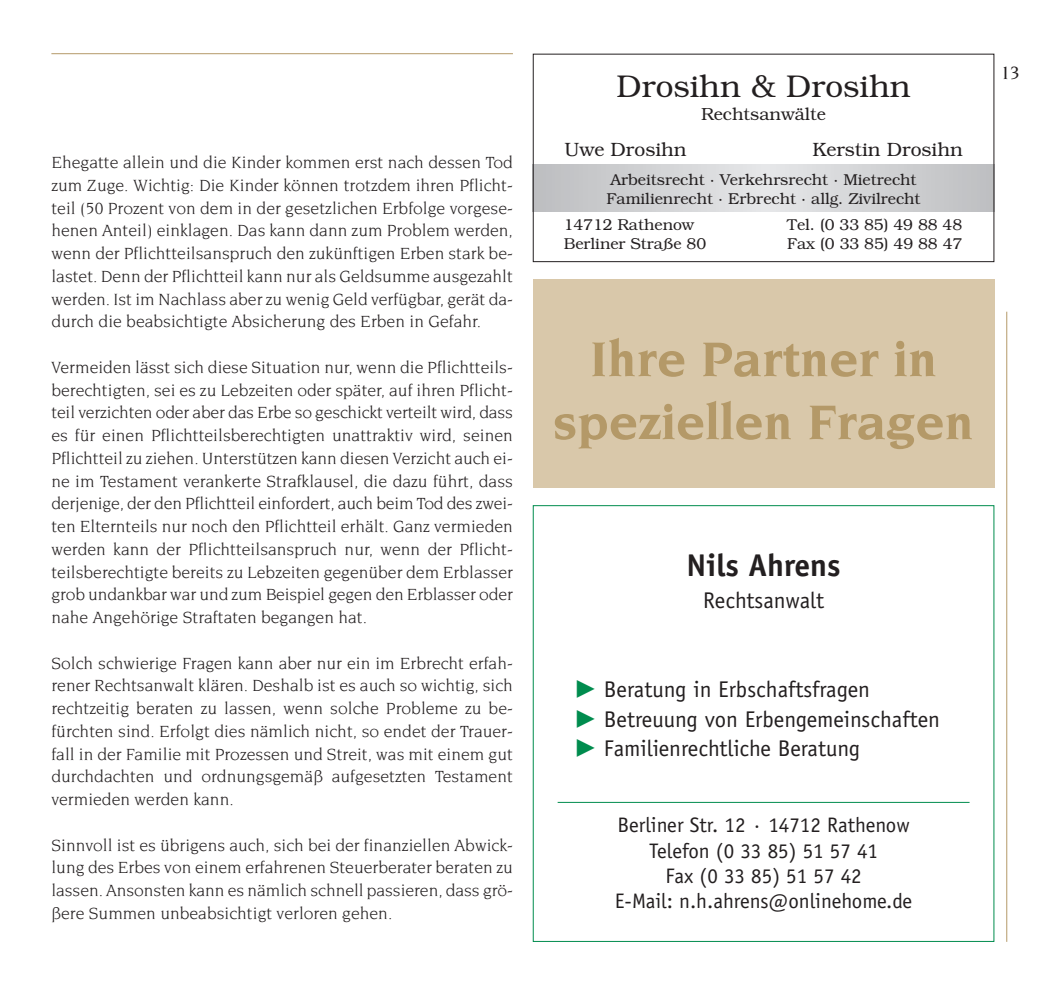
<style>
.page{position:relative;width:1047px;height:996px;background:#fff}
.page>*{position:absolute;margin:0;border:0;box-sizing:border-box;transform-origin:0 0}
.t1{font:700 52.5px/63px "Novarese";color:#b49968;text-align:center}
.t2{font:300 31.5px "Bookman";color:#231f20}
.t3{font:700 31.5px "Officina Sans";color:#231f20}
.t4{font:22.75px "Officina Sans";color:#231f20}
.t5{font:21px/25.2px "Officina Sans";color:#231f20;text-align:center}
.t6{font:300 19.25px "Bookman";color:#231f20}
.t7{font:500 19.25px "Novarese";color:#231f20}
.t8{font:17.5px/22.8px "Novarese";color:#231f20;text-align:justify}
.t9{font:300 17.5px "Bookman";color:#231f20}
.t10{font:300 15.75px/18.9px "Bookman";color:#231f20}
.s1{font-family:"European Pi Four";color:#008c4e}
</style>
<div class="page">
<hr style="left:51px;top:53px;width:462px;height:1px;background:#b49968">
<hr style="left:1006px;top:312px;width:1px;height:630px;background:#b49968">
<div style="left:533px;top:279px;width:461px;height:209px;background:#d9c8aa"></div>
<svg style="left:535px;top:164px;width:457px;height:47px;background:#d1d2d4"></svg>
<div style="left:533px;top:54px;width:461px;height:208px;border:1px solid #231f20"></div>
<hr style="left:557px;top:802px;width:412px;height:1px;background:#008c4e">
<p class="t8" style="left:51px;top:152px;width:463px">Ehegatte allein und die Kinder kommen erst nach dessen Tod zum Zuge. Wichtig: Die Kinder können trotzdem ihren Pflicht&shy;teil (50 Prozent von dem in der gesetzlichen Erbfolge vorgese&shy;henen Anteil) einklagen. Das kann dann zum Problem werden, wenn der Pflichtteilsanspruch den zukünftigen Erben stark be&shy;lastet. Denn der Pflichtteil kann nur als Geldsumme ausgezahlt werden. Ist im Nachlass aber zu wenig Geld verfügbar, gerät da&shy;durch die beabsichtigte Absicherung des Erben in Gefahr.</p>
<p class="t8" style="left:51px;top:357px;width:463px">Vermeiden lässt sich diese Situation nur, wenn die Pflichtteils&shy;berechtigten, sei es zu Lebzeiten oder später, auf ihren Pflicht&shy;teil verzichten oder aber das Erbe so geschickt verteilt wird, dass es für einen Pflichtteilsberechtigten unattraktiv wird, seinen Pflichtteil zu ziehen. Unterstützen kann diesen Verzicht auch ei&shy;ne im Testament verankerte Strafklausel, die dazu führt, dass derjenige, der den Pflichtteil einfordert, auch beim Tod des zwei&shy;ten Elternteils nur noch den Pflichtteil erhält. Ganz vermieden werden kann der Pflichtteilsanspruch nur, wenn der Pflicht&shy;teilsberechtigte bereits zu Lebzeiten gegenüber dem Erblasser grob undankbar war und zum Beispiel gegen den Erblasser oder nahe Angehörige Straftaten begangen hat.</p>
<p class="t8" style="left:51px;top:652px;width:463px">Solch schwierige Fragen kann aber nur ein im Erbrecht erfah&shy;rener Rechtsanwalt klären. Deshalb ist es auch so wichtig, sich rechtzeitig beraten zu lassen, wenn solche Probleme zu be&shy;fürchten sind. Erfolgt dies nämlich nicht, so endet der Trauer&shy;fall in der Familie mit Prozessen und Streit, was mit einem gut durchdachten und ordnungsgemäß aufgesetzten Testament vermieden werden kann.</p>
<p class="t8" style="left:51px;top:834px;width:463px">Sinnvoll ist es übrigens auch, sich bei der finanziellen Abwick&shy;lung des Erbes von einem erfahrenen Steuerberater beraten zu lassen. Ansonsten kann es nämlich schnell passieren, dass grö&shy;ßere Summen unbeabsichtigt verloren gehen.</p>
<h2 class="t2" style="left:616px;top:74px;width:295px">Drosihn &amp; Drosihn</h2>
<p class="t9" style="left:701px;top:107px;width:126px">Rechtsanwälte</p>
<p class="t6" style="left:564px;top:142px;width:124px">Uwe Drosihn</p>
<p class="t6" style="left:812px;top:142px;width:152px">Kerstin Drosihn</p>
<p class="t10" style="left:606px;top:171px;width:315px">Arbeitsrecht · Verkehrsrecht · Mietrecht<br>Familienrecht · Erbrecht · allg. Zivilrecht</p>
<p class="t10" style="left:564px;top:216px;width:132px">14712 Rathenow</p>
<p class="t10" style="left:787px;top:216px;width:176px">Tel. (0 33 85) 49 88 48</p>
<p class="t10" style="left:564px;top:235px;width:144px">Berliner Straße 80</p>
<p class="t10" style="left:787px;top:235px;width:177px">Fax (0 33 85) 49 88 47</p>
<p class="t7" style="left:1000px;top:65px;width:21px">13</p>
<h1 class="t1" style="left:553px;top:330px;width:422px">Ihre Partner in speziellen Fragen</h1>
<h2 class="t3" style="left:686px;top:553px;width:155px">Nils Ahrens</h2>
<h3 class="t4" style="left:703px;top:591px;width:122px">Rechtsanwalt</h3>
<h3 class="t4" style="left:574px;top:680px;width:297px"><span class="s1">-</span> Beratung in Erbschaftsfragen</h3>
<h3 class="t4" style="left:574px;top:710px;width:367px"><span class="s1">-</span> Betreuung von Erbengemeinschaften</h3>
<h3 class="t4" style="left:574px;top:740px;width:287px"><span class="s1">-</span> Familienrechtliche Beratung</h3>
<p class="t5" style="left:615px;top:814px;width:299px">Berliner Str. 12 · 14712 Rathenow<br>Telefon (0 33 85) 51 57 41<br>Fax (0 33 85) 51 57 42<br>E-Mail: n.h.ahrens@onlinehome.de</p>
</div>
